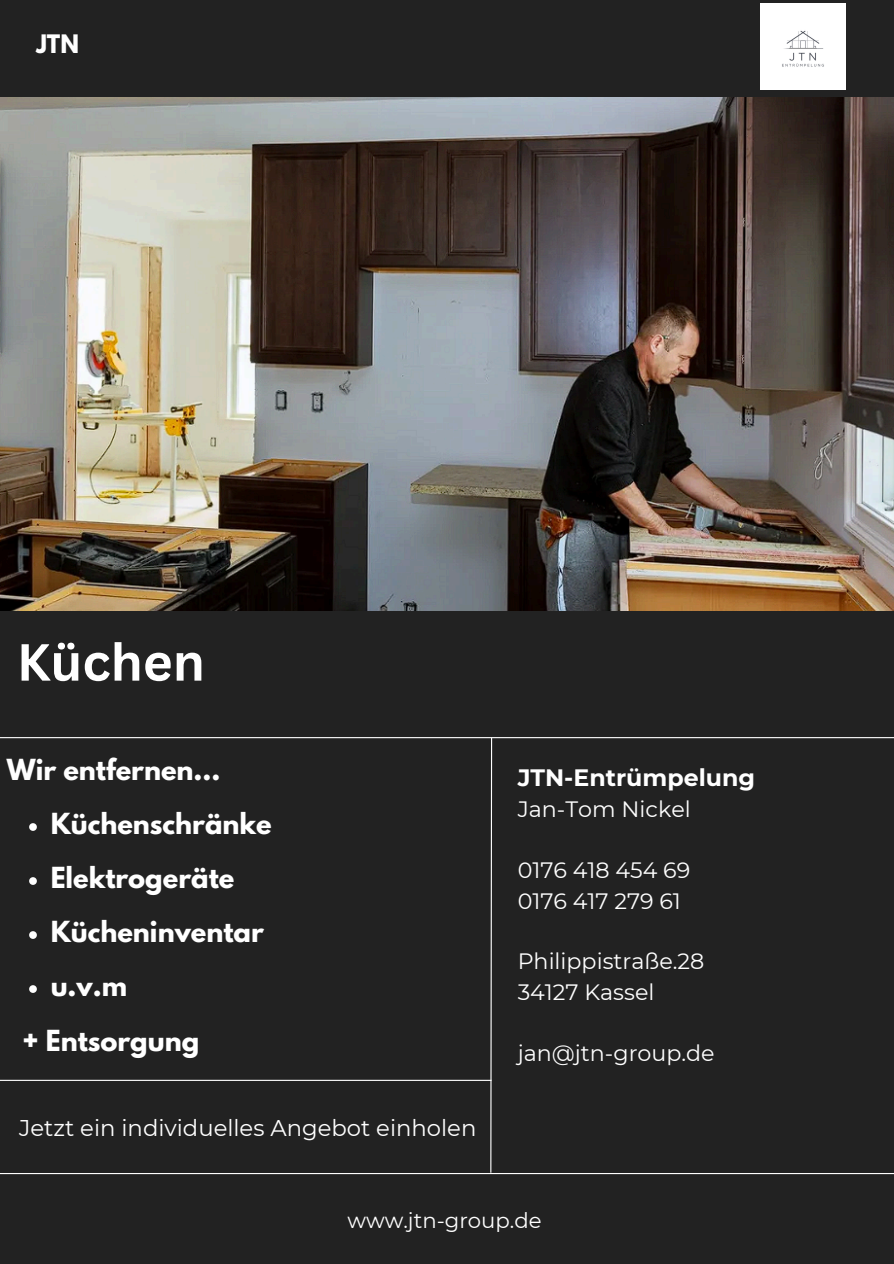
<style>
.page{position:relative;width:894px;height:1264px;background:#fff}
.page>*{position:absolute;margin:0;border:0;box-sizing:border-box;transform-origin:0 0}
.t1{font:700 51px "Canva Sans";color:#fff}
.t2{font:700 25.65px "League Spartan";color:#fff}
.t3{font:700 23.7px "Montserrat";color:#fff}
.t4{font:22.65px "Montserrat";color:#fff}
.t5{font:700 22.5px "League Spartan";color:#fff}
.t6{font:22.2px "Montserrat";color:#fff}
.t7{font:21.15px "Montserrat";color:#fff}
</style>
<div class="page">
<div style="left:0;top:0;width:893px;height:1263px;background:#222"></div>
<hr style="left:0;top:737px;width:893px;height:1px;background:#fff">
<svg style="left:489px;top:737px;width:3px;height:435px"></svg>
<hr style="left:0;top:1079px;width:491px;height:1px;background:#fff">
<hr style="left:0;top:1172px;width:893px;height:2px;background:#fff">
<img style="left:0;top:98px;width:893px;height:512px">
<div style="left:760px;top:4px;width:85px;height:85px;background:#fff"></div>
<svg style="left:29px;top:823px;width:8px;height:7px"></svg>
<svg style="left:29px;top:877px;width:8px;height:7px"></svg>
<svg style="left:29px;top:931px;width:8px;height:7px"></svg>
<svg style="left:29px;top:985px;width:8px;height:7px"></svg>
<p class="t5" style="left:36px;top:33px;width:44px">JTN</p>
<p class="t1" style="left:17px;top:626px;width:189px">Küchen</p>
<p class="t2" style="left:7px;top:756px;width:215px">Wir entfernen...</p>
<p class="t2" style="left:51px;top:810px;width:222px">Küchenschränke</p>
<p class="t2" style="left:51px;top:864px;width:185px">Elektrogeräte</p>
<p class="t2" style="left:51px;top:918px;width:215px">Kücheninventar</p>
<h2 class="t2" style="left:51px;top:972px;width:78px">u.v.m</h2>
<p class="t2" style="left:22px;top:1027px;width:178px">+ Entsorgung</p>
<h2 class="t4" style="left:19px;top:1114px;width:458px">Jetzt ein individuelles Angebot einholen</h2>
<h3 class="t3" style="left:517px;top:763px;width:239px">JTN-Entrümpelung</h3>
<h3 class="t6" style="left:517px;top:796px;width:174px">Jan-Tom Nickel</h3>
<p class="t6" style="left:517px;top:856px;width:174px">0176 418 454 69</p>
<p class="t6" style="left:517px;top:887px;width:165px">0176 417 279 61</p>
<p class="t6" style="left:517px;top:947px;width:188px">Philippistraße.28</p>
<p class="t6" style="left:517px;top:978px;width:138px">34127 Kassel</p>
<p class="t6" style="left:517px;top:1039px;width:198px">jan@jtn-group.de</p>
<h1 class="t7" style="left:347px;top:1207px;width:196px">www.jtn-group.de</h1>
</div>
